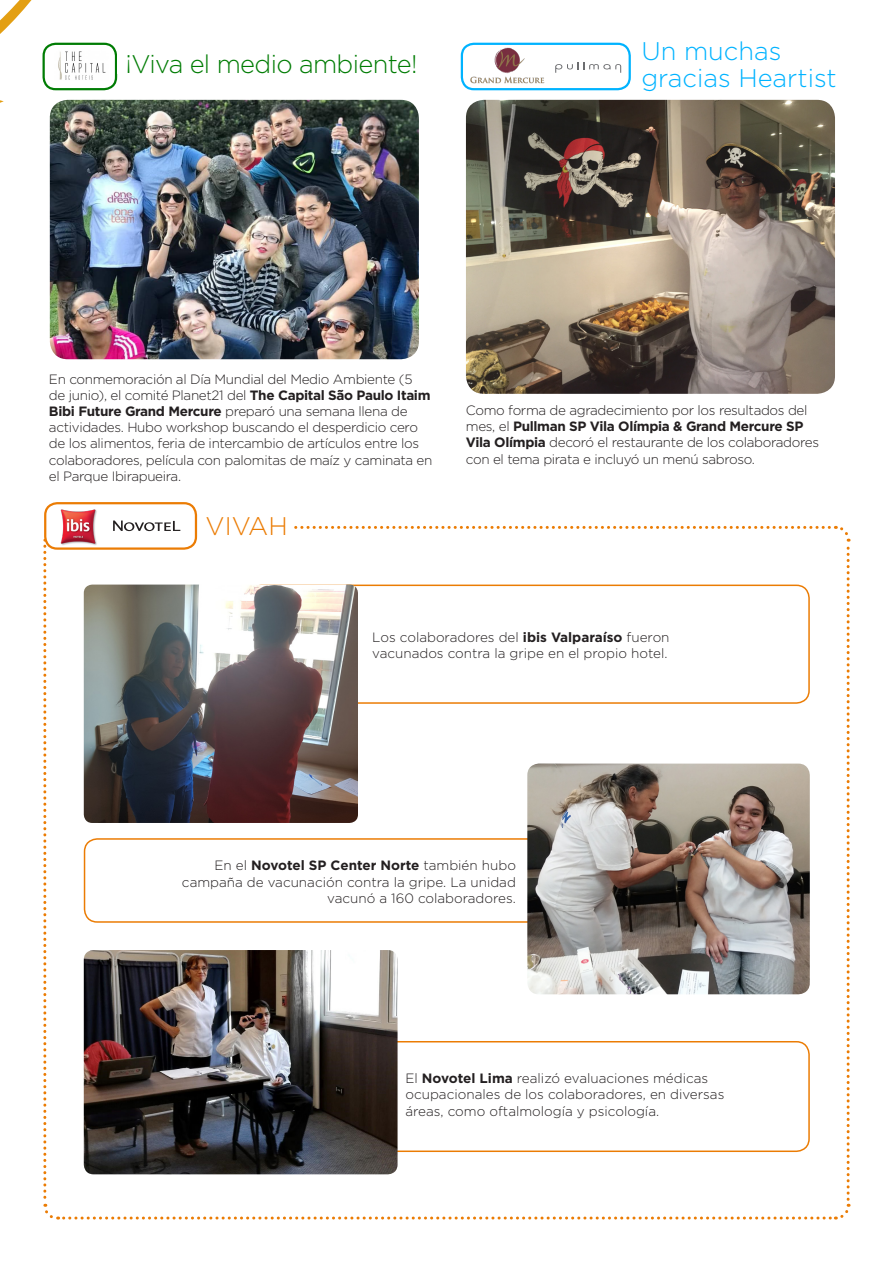
<style>
.page{position:relative;width:893px;height:1263px;background:#fff}
.page>*{position:absolute;margin:0;border:0;box-sizing:border-box;transform-origin:0 0}
.titulo_padrao{font:300 25.5px/27px "Gotham";color:#00b3ff}
.titulo_padrao-2{font:300 25.5px "Gotham";letter-spacing:-.025em;color:#007c04}
.titulo_padrao-3{font:300 25.5px "Gotham";color:#eb7c04}
.gotham{font:300 13.5px/16.2px "Gotham";letter-spacing:-.025em;color:#231f20}
.gotham-2{font:300 13.5px/16.2px "Gotham";color:#231f20}
.s1{font-weight:700}
</style>
<div class="page">
<svg style="left:0;top:0;width:64px;height:247px"></svg>
<div style="left:44px;top:502px;width:153px;height:48px;border:2px solid #eb7c04;border-radius:12px"></div>
<img style="left:43px;top:520px;width:808px;height:700px">
<div style="left:44px;top:44px;width:72px;height:45px;background:#fff;border-radius:12px"></div>
<div style="left:43px;top:43px;width:74px;height:47px;border:2px solid #007c04;border-radius:12px"></div>
<div style="left:461px;top:43px;width:170px;height:47px;border:2px solid #00b3ff;border-radius:12px"></div>
<img style="left:50px;top:100px;width:369px;height:259px">
<img style="left:466px;top:100px;width:369px;height:294px">
<img style="left:58px;top:51px;width:48px;height:29px">
<svg style="left:555px;top:62px;width:66px;height:11px"></svg>
<img style="left:470px;top:47px;width:74px;height:37px">
<img style="left:59px;top:509px;width:39px;height:36px">
<p class="titulo_padrao-2" style="left:126px;top:48px;width:293px">¡Viva el medio ambiente!</p>
<p class="titulo_padrao" style="left:641px;top:37px;width:197px">Un muchas gracias Heartist</p>
<p class="gotham" style="left:49px;top:370px;width:385px">En conmemoración al Día Mundial del Medio Ambiente (5<br>de junio), el comité Planet21 del <span class="s1">The Capital São Paulo Itaim Bibi Future Grand Mercure</span> preparó una semana llena de actividades. Hubo workshop buscando el desperdicio cero de los alimentos, feria de intercambio de artículos entre los colaboradores, película con palomitas de maíz y caminata en el Parque Ibirapueira.</p>
<p class="titulo_padrao-3" style="left:206px;top:510px;width:84px">VIVAH</p>
<p class="gotham" style="left:466px;top:402px;width:355px">Como forma de agradecimiento por los resultados del mes, el <span class="s1">Pullman SP Vila Olímpia &amp; Grand Mercure SP Vila Olímpia</span> decoró el restaurante de los colaboradores con el tema pirata e incluyó un menú sabroso.</p>
<p class="gotham-2" style="left:372px;top:628px;width:299px">Los colaboradores del <span class="s1">ibis Valparaíso</span> fueron vacunados contra la gripe en el propio hotel.</p>
<p class="gotham-2" style="left:182px;top:857px;width:335px;text-align:right">En el <span class="s1">Novotel SP Center Norte</span> también hubo campaña de vacunación contra la gripe. La unidad vacunó a 160 colaboradores.</p>
<p class="gotham-2" style="left:405px;top:1070px;width:320px">El <span class="s1">Novotel Lima</span> realizó evaluaciones médicas ocupacionales de los colaboradores, en diversas áreas, como oftalmología y psicología.</p>
</div>
